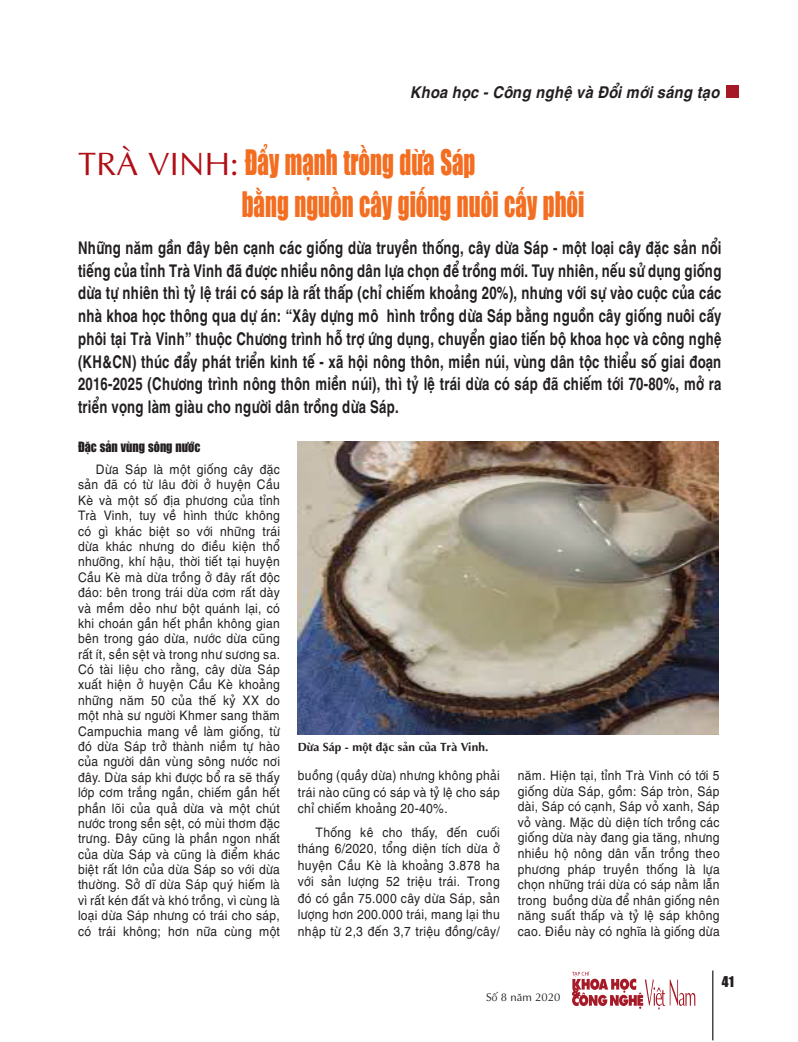
<style>
.page{position:relative;width:798px;height:1042px;background:#fff}
.page>*{position:absolute;margin:0;border:0;box-sizing:border-box;transform-origin:0 0}
.t1{font:32.5px/42.2px "UTM Impact";color:#f36e21;scale:.7 1}
.t2{font:700 17.5px/22.8px "UTM Helve";color:#231f20;text-align:justify;scale:.75 1}
.t3{font:italic 700 16.25px "UTM Helve";color:#231f20;scale:.9 1}
.t4{font:13.75px "UTM Impact";color:#231f20}
.t5{font:13.12px/15.4px "UTM Helve";color:#231f20;text-align:justify;scale:.92 1}
.t6{font:13.12px "UTM Impact";color:#231f20;scale:.92 1}
.t7{font:700 11.88px "UTM Aptima";color:#231f20}
.t8{font:11.25px "UTM Aptima";color:#231f20}
.s1{font-family:"UTM Aptima";color:#b00d15}
</style>
<div class="page">
<hr style="left:712px;top:970px;width:1px;height:70px;background:#231f20">
<svg style="left:572px;top:971px;width:123px;height:38px"></svg>
<div style="left:726px;top:86px;width:12px;height:12px;background:#a61a28"></div>
<img style="left:298px;top:441px;width:420px;height:294px">
<p class="t3" style="left:409px;top:79px;width:345px">khoa học - công nghệ và đổi mới sáng tạo</p>
<h1 class="t1" style="left:242px;top:139px;width:491px;text-indent:-164px"><span class="s1">Trà Vinh :</span> Đẩy mạnh trồng dừa Sáp<br>bằng nguồn cây giống nuôi cấy phôi</h1>
<p class="t2" style="left:78px;top:234px;width:859px">Những năm gần đây bên cạnh các giống dừa truyền thống, cây dừa Sáp - một loại cây đặc sản nổi tiếng của tỉnh Trà Vinh đã được nhiều nông dân lựa chọn để trồng mới. Tuy nhiên, nếu sử dụng giống dừa tự nhiên thì tỷ lệ trái có sáp là rất thấp (chỉ chiếm khoảng 20%), nhưng với sự vào cuộc của các nhà khoa học thông qua dự án: “Xây dựng mô hình trồng dừa Sáp bằng nguồn cây giống nuôi cấy phôi tại Trà Vinh” thuộc Chương trình hỗ trợ ứng dụng, chuyển giao tiến bộ khoa học và công nghệ (KH&amp;CN) thúc đẩy phát triển kinh tế - xã hội nông thôn, miền núi, vùng dân tộc thiểu số giai đoạn 2016-2025 (Chương trình nông thôn miền núi), thì tỷ lệ trái dừa có sáp đã chiếm tới 70-80%, mở ra triển vọng làm giàu cho người dân trồng dừa Sáp.</p>
<p class="t6" style="left:78px;top:437px;width:134px">Đặc sản vùng sông nước</p>
<p class="t5" style="left:78px;top:460px;width:221px;text-indent:18px">Dừa Sáp là một giống cây đặc sản đã có từ lâu đời ở huyện Cầu Kè và một số địa phương của tỉnh Trà Vinh, tuy về hình thức không có gì khác biệt so với những trái dừa khác nhưng do điều kiện thổ nhưỡng, khí hậu, thời tiết tại huyện Cầu Kè mà dừa trồng ở đây rất độc đáo: bên trong trái dừa cơm rất dày và mềm dẻo như bột quánh lại, có khi choán gần hết phần không gian bên trong gáo dừa, nước dừa cũng rất ít, sền sệt và trong như sương sa.<br>Có tài liệu cho rằng, cây dừa Sáp xuất hiện ở huyện Cầu Kè khoảng những năm 50 của thế kỷ XX do một nhà sư người Khmer sang thăm Campuchia mang về làm giống, từ đó dừa Sáp trở thành niềm tự hào của người dân vùng sông nước nơi đây. Dừa sáp khi được bổ ra sẽ thấy lớp cơm trắng ngần, chiếm gần hết phần lõi của quả dừa và một chút nước trong sền sệt, có mùi thơm đặc trưng. Đây cũng là phần ngon nhất của dừa Sáp và cũng là điểm khác biệt rất lớn của dừa Sáp so với dừa thường. Sở dĩ dừa Sáp quý hiếm là vì rất kén đất và khó trồng, vì cùng là loại dừa Sáp nhưng có trái cho sáp, có trái không; hơn nữa cùng một</p>
<p class="t7" style="left:298px;top:737px;width:192px">Dừa Sáp - một đặc sản của Trà Vinh.</p>
<p class="t5" style="left:298px;top:766px;width:221px;line-height:16.5px">buồng (quầy dừa) nhưng không phải trái nào cũng có sáp và tỷ lệ cho sáp chỉ chiếm khoảng 20-40%.</p>
<p class="t5" style="left:298px;top:822px;width:221px;line-height:16.5px;text-indent:18px">Thống kê cho thấy, đến cuối tháng 6/2020, tổng diện tích dừa ở huyện Cầu Kè là khoảng 3.878 ha với sản lượng 52 triệu trái. Trong đó có gần 75.000 cây dừa Sáp, sản lượng hơn 200.000 trái, mang lại thu nhập từ 2,3 đến 3,7 triệu đồng/cây/</p>
<p class="t5" style="left:517px;top:766px;width:221px">năm. Hiện tại, tỉnh Trà Vinh có tới 5 giống dừa Sáp, gồm: Sáp tròn, Sáp dài, Sáp có cạnh, Sáp vỏ xanh, Sáp vỏ vàng. Mặc dù diện tích trồng các giống dừa này đang gia tăng, nhưng nhiều hộ nông dân vẫn trồng theo phương pháp truyền thống là lựa chọn những trái dừa có sáp nằm lẫn trong buồng dừa để nhân giống nên năng suất thấp và tỷ lệ sáp không cao. Điều này có nghĩa là giống dừa</p>
<p class="t4" style="left:721px;top:971px;width:14px">41</p>
<p class="t8" style="left:486px;top:989px;width:76px">Số 8 năm 2020</p>
</div>
